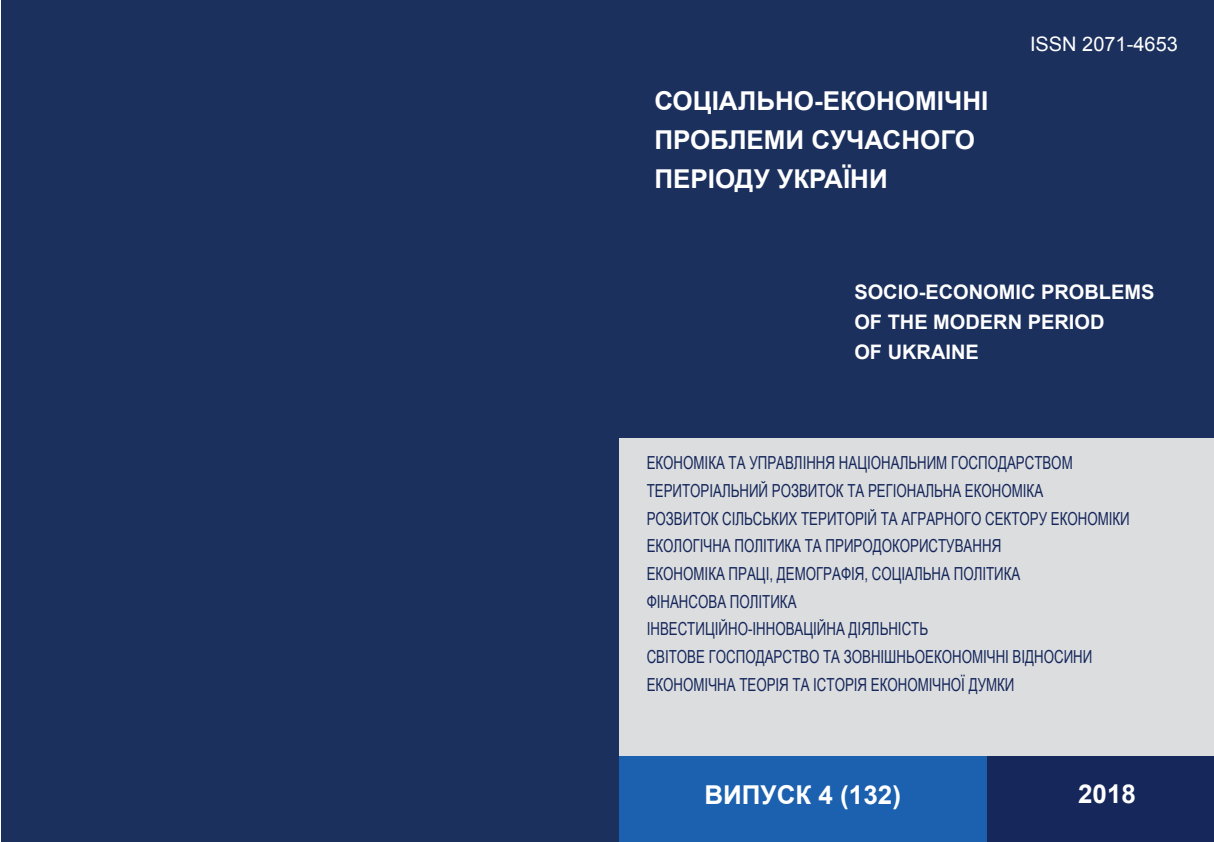
<style>
.page{position:relative;width:1214px;height:842px;background:#fff}
.page>*{position:absolute;margin:0;border:0;box-sizing:border-box;transform-origin:0 0}
.Обычный{font:700 26px/39px "Arial";color:#fff}
.Обычный-2{font:700 20px/30px "Arial";color:#fff}
.Обычный-3{font:20px "Arial";color:#fff}
.Обычный__веб__Обычны{font:18px "Arial Narrow";color:#15275b;scale:.9 1}
</style>
<div class="page">
<div style="left:618px;top:0;width:595px;height:439px;background:#1c305e"></div>
<div style="left:986px;top:757px;width:227px;height:85px;background:#15275b"></div>
<div style="left:618px;top:757px;width:368px;height:85px;background:#1c61af"></div>
<div style="left:618px;top:439px;width:595px;height:317px;background:#dcdddf"></div>
<div style="left:1px;top:1px;width:617px;height:841px;background:#1c305e"></div>
<p class="Обычный" style="left:654px;top:82px;width:335px">СОЦІАЛЬНО-ЕКОНОМІЧНІ<br>ПРОБЛЕМИ СУЧАСНОГО<br>ПЕРІОДУ УКРАЇНИ</p>
<p class="Обычный-3" style="left:1029px;top:30px;width:149px">ISSN 2071-4653</p>
<p class="Обычный-2" style="left:854px;top:278px;width:302px">SOCIO-ECONOMIC PROBLEMS<br>OF THE MODERN PERIOD<br>OF UKRAINE</p>
<p class="Обычный__веб__Обычны" style="left:646px;top:450px;width:475px">ЕКОНОМІКА ТА УПРАВЛІННЯ НАЦІОНАЛЬНИМ ГОСПОДАРСТВОМ</p>
<p class="Обычный__веб__Обычны" style="left:646px;top:477px;width:442px">ТЕРИТОРІАЛЬНИЙ РОЗВИТОК ТА РЕГІОНАЛЬНА ЕКОНОМІКА</p>
<p class="Обычный__веб__Обычны" style="left:646px;top:505px;width:538px">РОЗВИТОК СІЛЬСЬКИХ ТЕРИТОРІЙ ТА АГРАРНОГО СЕКТОРУ ЕКОНОМІКИ</p>
<p class="Обычный__веб__Обычны" style="left:646px;top:533px;width:395px">ЕКОЛОГІЧНА ПОЛІТИКА ТА ПРИРОДОКОРИСТУВАННЯ</p>
<p class="Обычный__веб__Обычны" style="left:646px;top:560px;width:416px">ЕКОНОМІКА ПРАЦІ, ДЕМОГРАФІЯ, СОЦІАЛЬНА ПОЛІТИКА</p>
<p class="Обычный__веб__Обычны" style="left:646px;top:588px;width:168px">ФІНАНСОВА ПОЛІТИКА</p>
<p class="Обычный__веб__Обычны" style="left:646px;top:616px;width:314px">ІНВЕСТИЦІЙНО-ІННОВАЦІЙНА ДІЯЛЬНІСТЬ</p>
<p class="Обычный__веб__Обычны" style="left:646px;top:643px;width:496px">СВІТОВЕ ГОСПОДАРСТВО ТА ЗОВНІШНЬОЕКОНОМІЧНІ ВІДНОСИНИ</p>
<p class="Обычный__веб__Обычны" style="left:646px;top:671px;width:410px">ЕКОНОМІЧНА ТЕОРІЯ ТА ІСТОРІЯ ЕКОНОМІЧНОЇ ДУМКИ</p>
<p class="Обычный" style="left:704px;top:776px;width:198px">ВИПУСК 4 (132)</p>
<p class="Обычный" style="left:1077px;top:775px;width:59px">2018</p>
</div>
